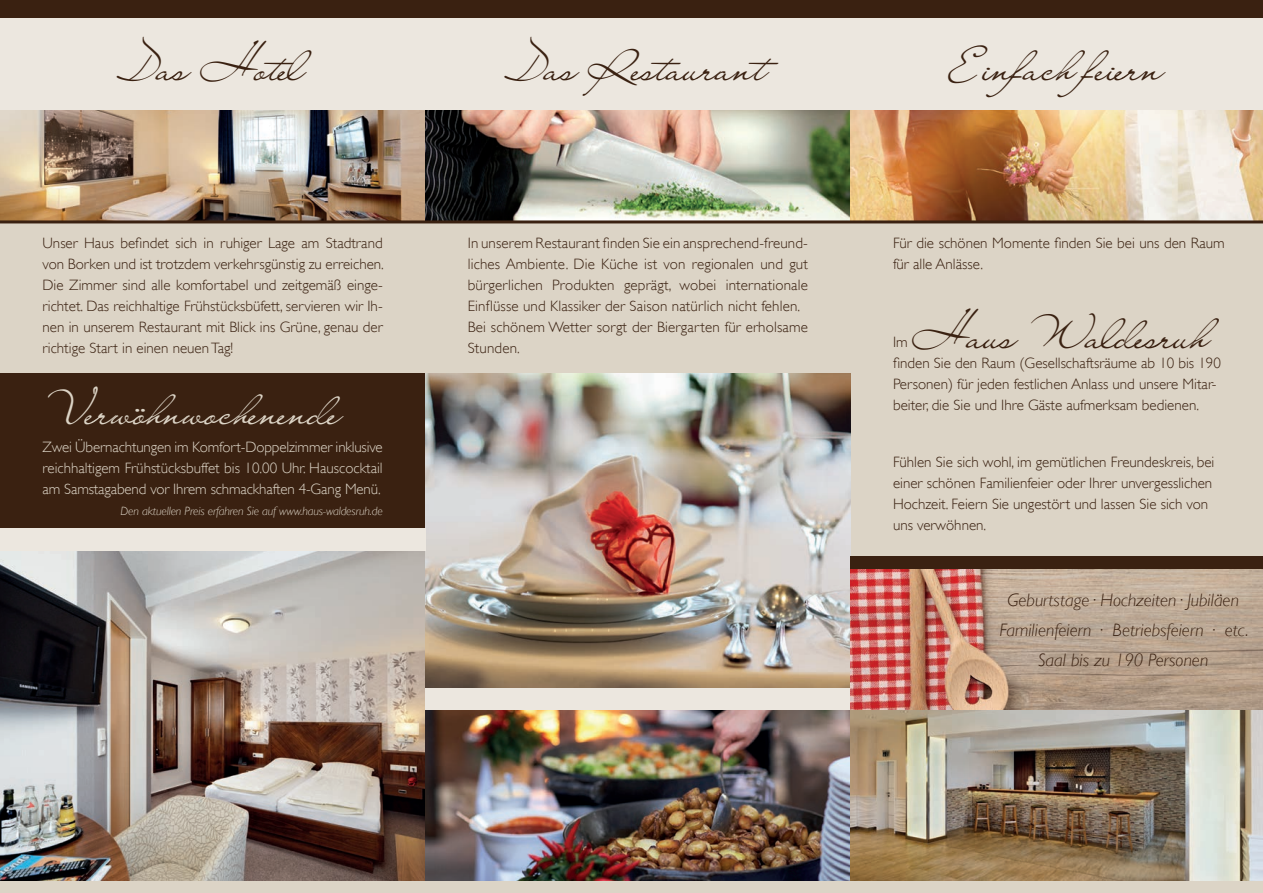
<style>
.page{position:relative;width:1263px;height:893px;background:#dcd4c6}
.page>*{position:absolute;margin:0;border:0;box-sizing:border-box;transform-origin:0 0}
.t1{font:45px "Lainie Day SH";color:#3a2111}
.t2{font:45px "Lainie Day SH";color:#dcd4c6}
.t3{font:italic 300 18px/30px "Gill Sans";color:#3a2111;text-align:center}
.t4{font:300 15px/21px "Gill Sans";color:#3a2111}
.t5{font:300 15px/21px "Gill Sans";letter-spacing:-.01em;color:#dcd4c6;text-align:justify}
.t6{font:italic 300 12px "Gill Sans";letter-spacing:-.01em;color:#dcd4c6}
</style>
<div class="page">
<div style="left:0;top:0;width:1263px;height:220px;background:#ece7df"></div>
<img style="left:0;top:110px;width:1263px;height:110px">
<div style="left:0;top:373px;width:425px;height:155px;background:#3a2111"></div>
<img style="left:0;top:550px;width:425px;height:330px">
<div style="left:425px;top:688px;width:425px;height:22px;background:#ece7df"></div>
<img style="left:425px;top:373px;width:425px;height:315px">
<img style="left:425px;top:710px;width:425px;height:170px">
<hr style="left:0;top:220px;width:1263px;height:3px;background:#3a2111">
<div style="left:850px;top:556px;width:413px;height:154px;background:#3a2111"></div>
<img style="left:850px;top:569px;width:413px;height:311px">
<div style="left:0;top:0;width:1263px;height:17px;background:#3a2111"></div>
<div style="left:0;top:528px;width:425px;height:22px;background:#ece7df"></div>
<h1 class="t1" style="left:120px;top:37px;width:186px">Das Hotel</h1>
<h1 class="t1" style="left:508px;top:37px;width:261px">Das Restaurant</h1>
<h1 class="t1" style="left:949px;top:37px;width:216px">Einfach feiern</h1>
<p class="t4" style="left:43px;top:232px;width:343px;text-align:justify">Unser Haus befindet sich in ruhiger Lage am Stadtrand von Borken und ist trotzdem verkehrsgünstig zu erreichen.<br>Die Zimmer sind alle komfortabel und zeitgemäß einge&shy;richtet. Das reichhaltige Frühstücksbüfett, servieren wir Ih&shy;nen in unserem Restaurant mit Blick ins Grüne, genau der richtige Start in einen neuen Tag!</p>
<p class="t4" style="left:468px;top:232px;width:342px">In unserem Restaurant finden Sie ein ansprechend-freund&shy;liches Ambiente. Die Küche ist von regionalen und gut bürgerlichen Produkten geprägt, wobei internationale Einflüsse und Klassiker der Saison natürlich nicht fehlen.<br>Bei schönem Wetter sorgt der Biergarten für erholsame Stunden.</p>
<p class="t4" style="left:893px;top:232px;width:333px">Für die schönen Momente finden Sie bei uns den Raum für alle Anlässe.</p>
<h1 class="t1" style="left:912px;top:305px;width:300px">Haus Waldesruh</h1>
<p class="t4" style="left:893px;top:352px;width:329px">finden Sie den Raum (Gesellschaftsräume ab 10 bis 190<br>Personen) für jeden festlichen Anlass und unsere Mitar&shy;beiter, die Sie und I hre Gäste aufmerksam bedienen.</p>
<p class="t4" style="left:893px;top:331px;width:16px">Im</p>
<h1 class="t2" style="left:43px;top:382px;width:301px">Verwohnwochenende</h1>
<p class="t5" style="left:43px;top:436px;width:342px">Zwei Übernachtungen im Komfort-Doppelzimmer inklusive reichhaltigem Frühstücksbuffet bis 10.00 Uhr. Hauscocktail am Samstagabend vor Ihrem schmackhaften 4-Gang Menü.</p>
<p class="t6" style="left:121px;top:504px;width:264px">Den aktuellen Preis erfahren Sie auf www.haus-waldesruh.de</p>
<h1 class="t2" style="left:135px;top:369px;width:18px">..</h1>
<p class="t4" style="left:893px;top:451px;width:323px">Fühlen Sie sich wohl, im gemütlichen Freundeskreis, bei einer schönen Familienfeier oder Ihrer unvergesslichen Hochzeit. Feiern Sie ungestört und lassen Sie sich von uns verwöhnen.</p>
<p class="t3" style="left:999px;top:585px;width:251px">Geburtstage· Hochzeiten· Jubiläen<br>Familienfeiern · Betriebsfeiern · etc.<br>Saal bis zu 190 Personen</p>
</div>
